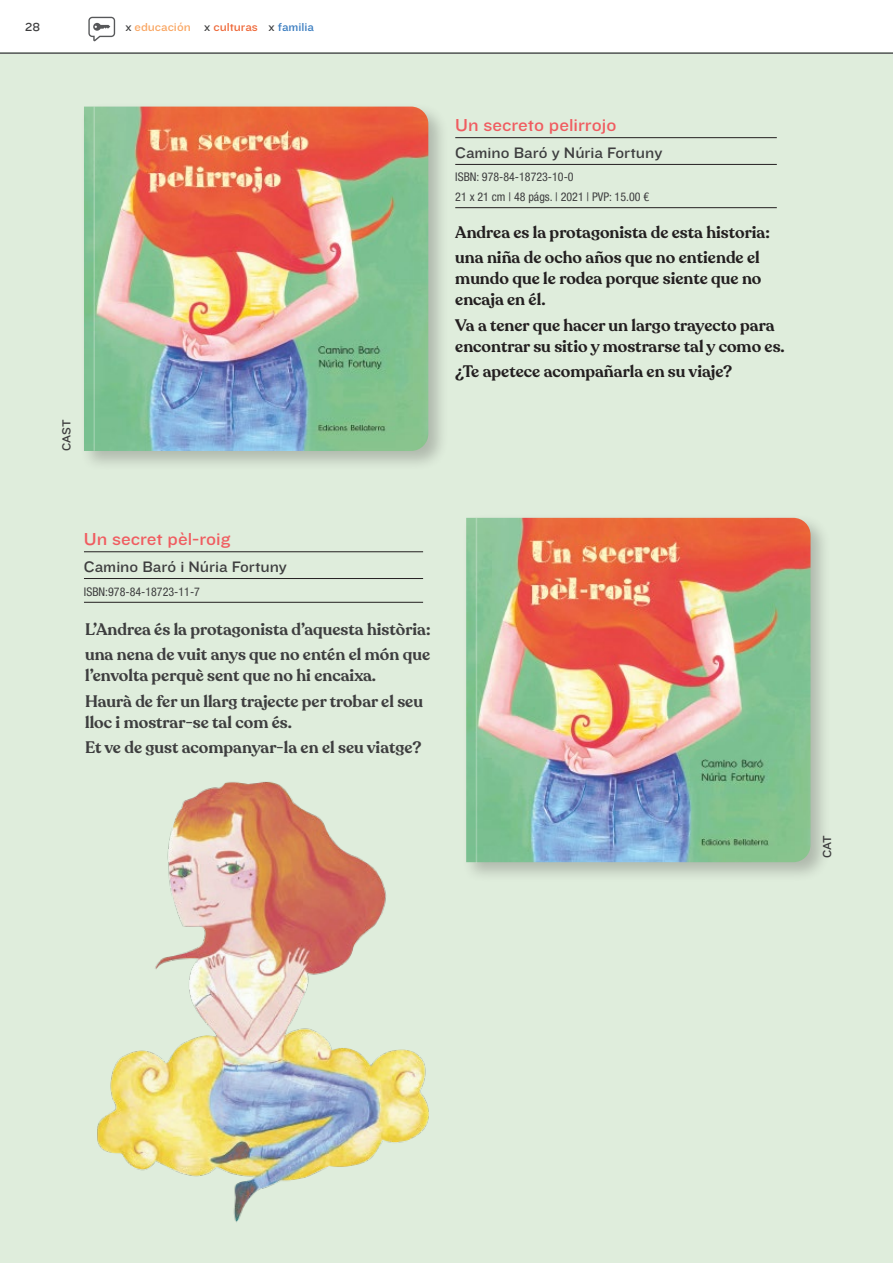
<style>
.page{position:relative;width:893px;height:1263px;background:#fff}
.page>*{position:absolute;margin:0;border:0;box-sizing:border-box;transform-origin:0 0}
.Estilo_de_párrafo_1{font:18px "Knockout HTF32 Junior Cruiserwt";color:#f05c60}
.t1{font:600 16.5px/21px "Recoleta";color:#231f20;text-align:justify}
.t2{font:600 16.5px/21px "Recoleta";color:#3e3e3f}
.Estilo_de_párrafo_2{font:15.75px "Knockout HTF32 Junior Cruiserwt";color:#3e3e3f}
.Estilo_de_párrafo_2-2{font:condensed 12px/19.5px "Helvetica Neue LT Std";color:#3e3e3f}
.Nombre_grande{font:12px "Knockout HTF32 Junior Cruiserwt";color:#f9a663}
.Titulo_Libro_pequeño{font:12px "Knockout HTF32 Junior Cruiserwt";letter-spacing:-.015em;color:#3e3e3f}
.Nombre_grande-2{font:12px "Knockout HTF32 Junior Cruiserwt";color:#ee6737}
.Nombre_grande-3{font:12px "Knockout HTF32 Junior Cruiserwt";color:#3c7ec1}
.s1{color:#3e3e3f}
</style>
<div class="page">
<div style="left:0;top:53px;width:893px;height:1210px;background:#dfeddc"></div>
<hr style="left:0;top:52px;width:893px;height:2px;background:#57585a">
<div style="left:79px;top:102px;width:370px;height:370px;background:#231f20;opacity:.25"></div>
<img style="left:84px;top:107px;width:344px;height:344px">
<hr style="left:93px;top:107px;width:2px;height:344px;background:#fff">
<div style="left:462px;top:513px;width:369px;height:370px;background:#231f20;opacity:.25"></div>
<img style="left:466px;top:518px;width:344px;height:344px">
<hr style="left:476px;top:518px;width:1px;height:345px;background:#fff">
<hr style="left:455px;top:137px;width:322px;height:1px;background:#231f20">
<hr style="left:455px;top:164px;width:322px;height:1px;background:#231f20">
<hr style="left:455px;top:207px;width:322px;height:1px;background:#231f20">
<hr style="left:84px;top:551px;width:339px;height:1px;background:#231f20">
<hr style="left:84px;top:578px;width:339px;height:1px;background:#231f20">
<hr style="left:84px;top:602px;width:339px;height:1px;background:#231f20">
<svg style="left:88px;top:17px;width:27px;height:24px"></svg>
<img style="left:97px;top:770px;width:398px;height:452px">
<p class="Titulo_Libro_pequeño" style="left:25px;top:20px;width:16px">28</p>
<p class="Nombre_grande" style="left:125px;top:20px;width:67px"><span class="s1">x</span> educación</p>
<p class="Nombre_grande-2" style="left:204px;top:20px;width:55px"><span class="s1">x</span> culturas</p>
<p class="Nombre_grande-3" style="left:269px;top:20px;width:47px"><span class="s1">x</span> familia</p>
<p class="Titulo_Libro_pequeño" style="left:60px;top:451px;width:33px;rotate:-90deg">CAST</p>
<p class="Estilo_de_párrafo_1" style="left:455px;top:115px;width:163px">Un secreto pelirrojo</p>
<p class="Estilo_de_párrafo_2" style="left:455px;top:144px;width:209px">Camino Baró y Núria Fortuny</p>
<p class="Estilo_de_párrafo_2-2" style="left:455px;top:167px;width:195px">ISBN: 978-84-18723-10-0<br>21 x 21 cm | 48 págs. | 2021 | PVP: 15.00 €</p>
<p class="t1" style="left:455px;top:222px;width:316px">Andrea es la protagonista de esta historia:</p>
<p class="t1" style="left:455px;top:247px;width:308px">una niña de ocho años que no entiende el mundo que le rodea porque siente que no encaja en él.</p>
<p class="t1" style="left:455px;top:315px;width:331px">Va a tener que hacer un largo trayecto para encontrar su sitio y mostrarse tal y como es.</p>
<p class="t1" style="left:455px;top:361px;width:279px">¿Te apetece acompañarla en su viaje?</p>
<p class="Estilo_de_párrafo_1" style="left:84px;top:529px;width:148px">Un secret pèl-roig</p>
<p class="Estilo_de_párrafo_2" style="left:84px;top:558px;width:205px">Camino Baró i Núria Fortuny</p>
<p class="Estilo_de_párrafo_2-2" style="left:84px;top:581px;width:118px">ISBN:978-84-18723-11-7</p>
<p class="t2" style="left:85px;top:619px;width:347px">L’Andrea és la protagonista d’aquesta història:</p>
<p class="t2" style="left:85px;top:644px;width:347px">una nena de vuit anys que no entén el món que l’envolta perquè sent que no hi encaixa.</p>
<p class="t2" style="left:85px;top:691px;width:339px">Haurà de fer un llarg trajecte per trobar el seu lloc i mostrar-se tal com és.</p>
<p class="t2" style="left:85px;top:737px;width:338px">Et ve de gust acompanyar-la en el seu viatge?</p>
<p class="Titulo_Libro_pequeño" style="left:820px;top:858px;width:24px;rotate:-90deg">CAT</p>
</div>
